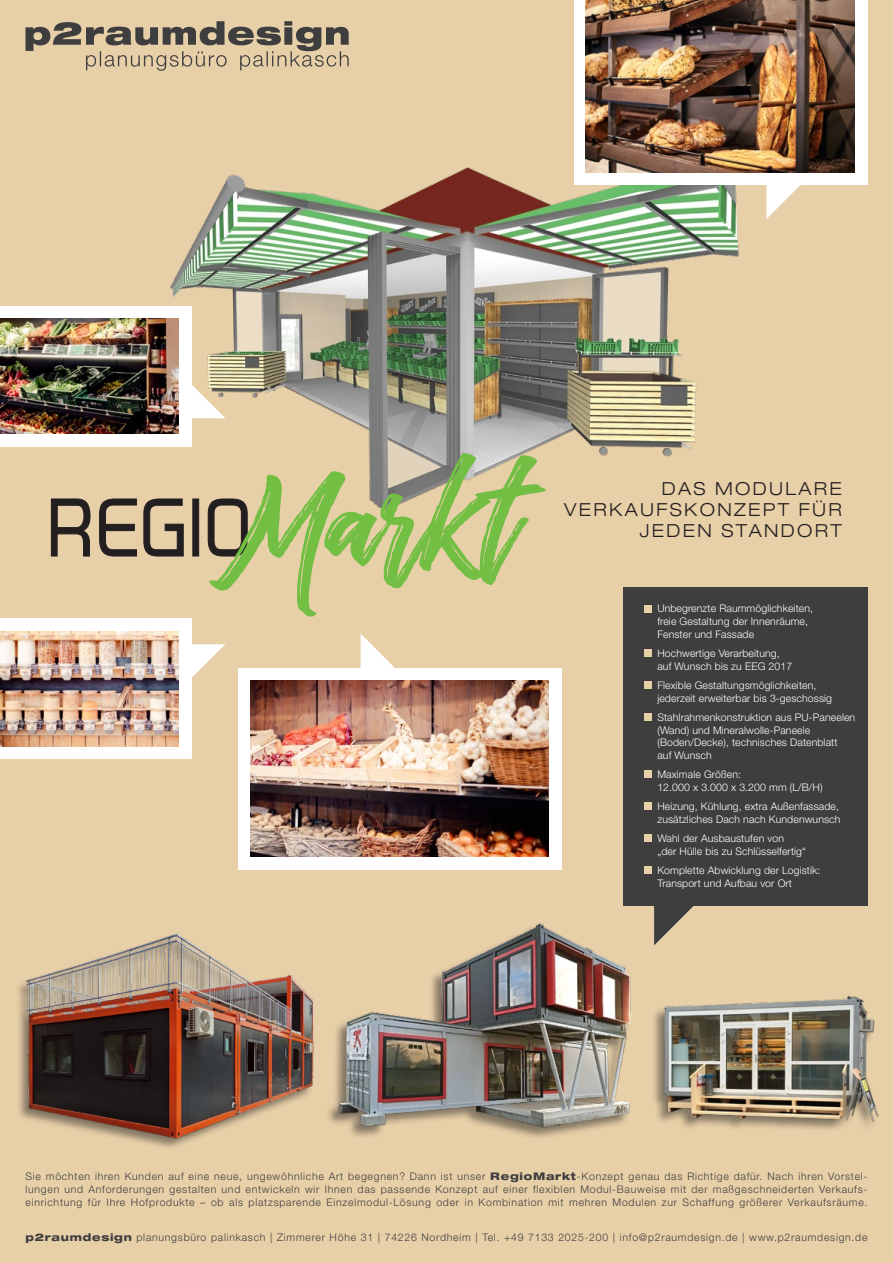
<style>
.page{position:relative;width:893px;height:1263px;background:#e7cfa8}
.page>*{position:absolute;margin:0;border:0;box-sizing:border-box;transform-origin:0 0}
.t1{font:300 expanded 18px/21px "Helvetica Neue LT Std";letter-spacing:.13em;color:#231f20;text-align:right}
.t2{font:300 10.5px/12.6px "Helvetica Neue LT Std";letter-spacing:.07em;color:#3e3e3f;text-align:justify}
.t3{font:300 10.5px/12.8px "Helvetica Neue LT Std";letter-spacing:.01em;color:#fff}
.s1{font-weight:800;font-stretch:expanded}
</style>
<div class="page">
<img style="left:146px;top:167px;width:593px;height:290px">
<svg style="left:26px;top:21px;width:323px;height:50px"></svg>
<div style="left:0;top:306px;width:191px;height:140px;background:#fff"></div>
<div style="left:574px;top:0;width:293px;height:185px;background:#fff"></div>
<img style="left:0;top:319px;width:179px;height:115px">
<img style="left:586px;top:0;width:269px;height:172px">
<svg style="left:51px;top:453px;width:495px;height:164px"></svg>
<svg style="left:191px;top:380px;width:34px;height:38px"></svg>
<svg style="left:766px;top:185px;width:34px;height:34px"></svg>
<div style="left:238px;top:668px;width:323px;height:202px;background:#fff"></div>
<img style="left:251px;top:680px;width:298px;height:177px">
<img style="left:18px;top:933px;width:296px;height:215px">
<img style="left:331px;top:923px;width:300px;height:215px">
<div style="left:623px;top:587px;width:244px;height:319px;background:#3e3e3f"></div>
<div style="left:645px;top:605px;width:7px;height:7px;background:#e7cfa8"></div>
<div style="left:645px;top:649px;width:7px;height:8px;background:#e7cfa8"></div>
<div style="left:645px;top:681px;width:7px;height:8px;background:#e7cfa8"></div>
<div style="left:645px;top:713px;width:7px;height:8px;background:#e7cfa8"></div>
<div style="left:645px;top:770px;width:7px;height:8px;background:#e7cfa8"></div>
<div style="left:645px;top:802px;width:7px;height:8px;background:#e7cfa8"></div>
<div style="left:645px;top:834px;width:7px;height:8px;background:#e7cfa8"></div>
<div style="left:645px;top:866px;width:7px;height:8px;background:#e7cfa8"></div>
<img style="left:654px;top:995px;width:225px;height:134px">
<svg style="left:654px;top:906px;width:40px;height:39px"></svg>
<div style="left:0;top:619px;width:191px;height:140px;background:#fff"></div>
<img style="left:0;top:631px;width:179px;height:115px">
<svg style="left:191px;top:644px;width:34px;height:38px"></svg>
<svg style="left:361px;top:634px;width:34px;height:34px"></svg>
<h1 class="t1" style="left:564px;top:478px;width:279px">DAS MODULARE<br>VERKAUFSKONZEPT FÜR<br>JEDEN STANDORT</h1>
<p class="t3" style="left:657px;top:602px;width:157px">Unbegrenzte Raummöglichkeiten, freie Gestaltung der Innenräume,<br>Fenster und Fassade</p>
<p class="t3" style="left:657px;top:647px;width:136px">Hochwertige Verarbeitung, auf Wunsch bis zu EEG 2017</p>
<p class="t3" style="left:657px;top:678px;width:176px">Flexible Gestaltungsmöglichkeiten, jederzeit erweiterbar bis 3-geschossig</p>
<p class="t3" style="left:657px;top:710px;width:199px">Stahlrahmenkonstruktion aus PU-Paneelen (Wand) und Mineralwolle-Paneele (Boden/Decke), technisches Datenblatt<br>auf Wunsch</p>
<p class="t3" style="left:657px;top:768px;width:167px">Maximale Größen:<br>12.000 x 3.000 x 3.200 mm (L/B/H)</p>
<p class="t3" style="left:657px;top:800px;width:185px">Heizung, Kühlung, extra Außenfassade, zusätzliches Dach nach Kundenwunsch</p>
<p class="t3" style="left:657px;top:832px;width:150px">Wahl der Ausbaustufen von<br>„der Hülle bis zu Schlüsselfertig“</p>
<p class="t3" style="left:657px;top:863px;width:165px">Komplette Abwicklung der Logistik:<br>Transport und Aufbau vor Ort</p>
<p class="t2" style="left:26px;top:1170px;width:843px">Sie möchten ihren Kunden auf eine neue, ungewöhnliche Art begegnen? Dann ist unser <span class="s1">RegioMarkt</span>-Konzept genau das Richtige dafür. Nach ihren Vorstel&shy;lungen und Anforderungen gestalten und entwickeln wir Ihnen das passende Konzept auf einer flexiblen Modul-Bauweise mit der maßgeschneiderten Verkaufs&shy;einrichtung für Ihre Hofprodukte – ob als platzsparende Einzelmodul-Lösung oder in Kombination mit mehren Modulen zur Schaffung größerer Verkaufsräume.</p>
<p class="t2" style="left:26px;top:1231px;width:843px"><span class="s1">p2raumdesign</span> planungsbüro palinkasch | Zimmerer Höhe 31 | 74226 Nordheim | Tel. +49 7133 2025-200 | info@p2raumdesign.de | www.p2raumdesign.de</p>
</div>
